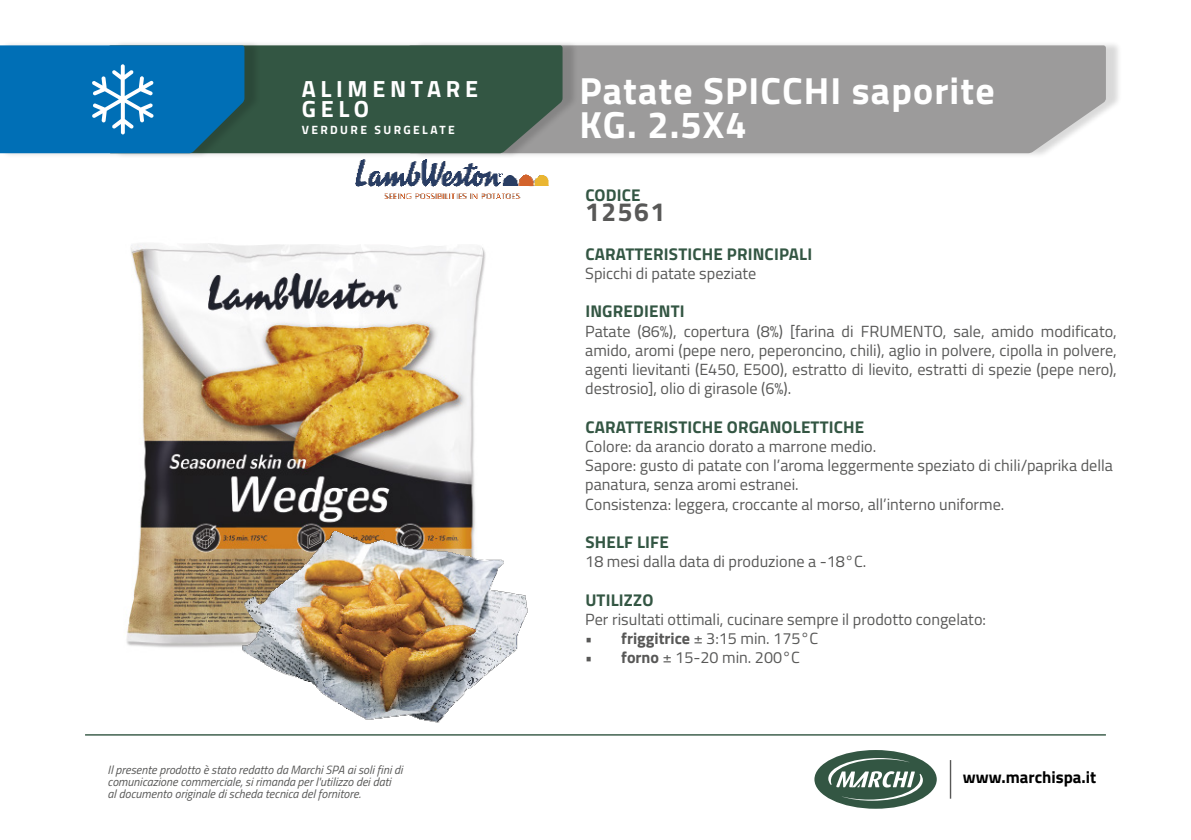
<style>
.page{position:relative;width:1191px;height:840px;background:#fff}
.page>*{position:absolute;margin:0;border:0;box-sizing:border-box;transform-origin:0 0}
.t1{font:700 37.8px "Titillium Web";letter-spacing:.03em;color:#fff}
.t2{font:700 26.2px "Titillium Web";letter-spacing:.06em;color:#585857}
.t3{font:700 23.4px "Titillium Web";letter-spacing:.2em;color:#fff}
.t4{font:700 17px "Titillium Web";letter-spacing:.01em;color:#335643}
.t5{font:700 16.8px "Titillium Web";color:#000}
.t6{font:16.2px/19.2px "Titillium Web";color:#585857;text-align:justify}
.t7{font:italic 12px/12px "Titillium Web";color:#585857}
.t8{font:700 12px "Titillium Web";letter-spacing:.2em;color:#fff}
.s1{font-weight:700}
</style>
<div class="page">
<img style="left:126px;top:243px;width:360px;height:405px">
<div style="left:413px;top:40px;width:708px;height:119px;background:#000;opacity:.15"></div>
<div style="left:578px;top:45px;width:528px;height:108px;background:#9c9b9b"></div>
<div style="left:113px;top:40px;width:465px;height:119px;background:#000;opacity:.15"></div>
<div style="left:260px;top:45px;width:302px;height:108px;background:#335643"></div>
<div style="left:0;top:40px;width:260px;height:119px;background:#000;opacity:.15"></div>
<svg style="left:0;top:45px;width:244px;height:108px"></svg>
<img style="left:355px;top:159px;width:194px;height:39px">
<img style="left:225px;top:484px;width:303px;height:239px">
<hr style="left:949px;top:759px;width:2px;height:39px;background:#585857">
<div style="left:814px;top:749px;width:122px;height:59px;background:#335643;border-radius:50%"></div>
<svg style="left:828px;top:757px;width:95px;height:43px"></svg>
<hr style="left:85px;top:733px;width:1021px;height:2px;background:#335643">
<p class="t3" style="left:302px;top:71px;width:178px">ALIMENTARE</p>
<p class="t3" style="left:302px;top:90px;width:69px">GELO</p>
<p class="t8" style="left:302px;top:121px;width:155px">VERDURE SURGELATE</p>
<p class="t7" style="left:108px;top:762px;width:296px">Il presente prodotto è stato redatto da Marchi SPA ai soli fini di comunicazione commerciale, si rimanda per l'utilizzo dei dati<br>al documento originale di scheda tecnica del fornitore.</p>
<p class="t1" style="left:579px;top:61px;width:416px">Patate SPICCHI saporite</p>
<p class="t1" style="left:579px;top:96px;width:169px">KG. 2.5X4</p>
<p class="t4" style="left:585px;top:182px;width:57px">CODICE</p>
<p class="t2" style="left:585px;top:192px;width:81px">12561</p>
<p class="t4" style="left:585px;top:241px;width:228px">CARATTERISTICHE PRINCIPALI</p>
<p class="t6" style="left:585px;top:263px;width:173px">Spicchi di patate speziate</p>
<p class="t4" style="left:585px;top:298px;width:101px">INGREDIENTI</p>
<p class="t6" style="left:585px;top:320px;width:533px">Patate (86%), copertura (8%) [farina di FRUMENTO, sale, amido modificato, amido, aromi (pepe nero, peperoncino, chili), aglio in polvere, cipolla in polvere, agenti lievitanti (E450, E500), estratto di lievito, estratti di spezie (pepe nero), destrosio], olio di girasole (6%).</p>
<p class="t4" style="left:585px;top:413px;width:280px">CARATTERISTICHE ORGANOLETTICHE</p>
<p class="t6" style="left:585px;top:435px;width:292px">Colore: da arancio dorato a marrone medio.</p>
<p class="t6" style="left:585px;top:455px;width:529px">Sapore: gusto di patate con l’aroma leggermente speziato di chili/paprika della panatura, senza aromi estranei.</p>
<p class="t6" style="left:585px;top:493px;width:420px">Consistenza: leggera, croccante al morso, all’interno uniforme.</p>
<p class="t4" style="left:585px;top:528px;width:85px">SHELF LIFE</p>
<p class="t6" style="left:585px;top:550px;width:282px">18 mesi dalla data di produzione a -18°C.</p>
<p class="t4" style="left:585px;top:586px;width:70px">UTILIZZO</p>
<p class="t6" style="left:585px;top:608px;width:402px">Per risultati ottimali, cucinare sempre il prodotto congelato:</p>
<p class="t6" style="left:585px;top:627px;width:234px"><span class="s1">• friggitrice</span> ± 3:15 min. 175°C</p>
<p class="t6" style="left:585px;top:646px;width:216px"><span class="s1">• forno</span> ± 15-20 min. 200°C</p>
<p class="t5" style="left:963px;top:764px;width:135px">www.marchispa.it</p>
</div>
